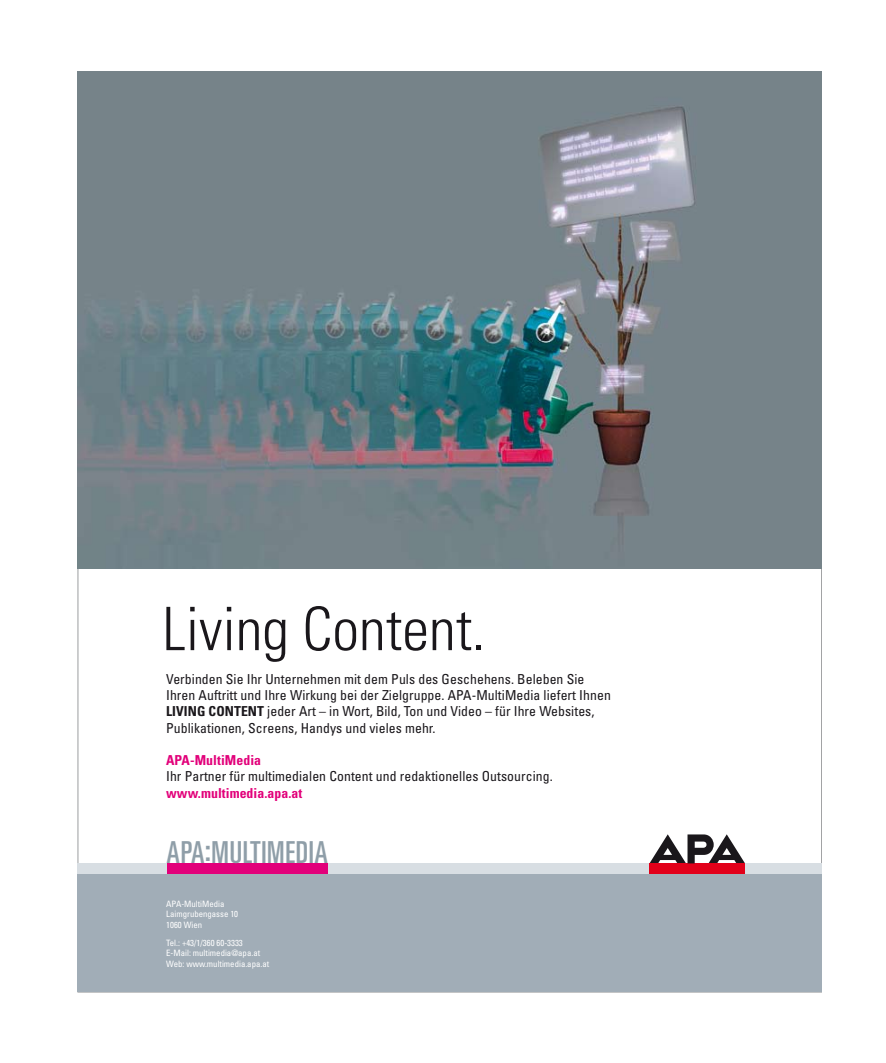
<style>
.page{position:relative;width:886px;height:1063px;background:#fff}
.page>*{position:absolute;margin:0;border:0;box-sizing:border-box;transform-origin:0 0}
.t1{font:300 condensed 60px "Univers";color:#1a171b}
.t2{font:ultra-condensed 30.25px "Univers";letter-spacing:.025em;color:#8f9ea8}
.t3{font:condensed 13.75px/16.2px "Univers";letter-spacing:.005em;color:#1a171b}
.t4{font:700 condensed 13.75px "Univers";letter-spacing:.005em;color:#e2007a}
.t5{font:condensed 8.75px/10.5px "Univers";color:#fff}
.s1{font-weight:700}
</style>
<div class="page">
<div style="left:78px;top:863px;width:744px;height:129px;background:#a1adb7"></div>
<div style="left:78px;top:863px;width:744px;height:11px;background:#d8dee3"></div>
<div style="left:649px;top:863px;width:96px;height:11px;background:#e2001a"></div>
<svg style="left:649px;top:834px;width:96px;height:29px"></svg>
<div style="left:167px;top:863px;width:161px;height:11px;background:#e2007a"></div>
<img style="left:78px;top:71px;width:744px;height:498px">
<h1 class="t1" style="left:162px;top:593px;width:325px">Living Content.</h1>
<p class="t3" style="left:166px;top:671px;width:446px">Verbinden Sie Ihr Unternehmen mit dem Puls des Geschehens. Beleben Sie Ihren Auftritt und Ihre Wirkung bei der Zielgruppe. APA-MultiMedia liefert Ihnen <span class="s1">LIVING CONTENT</span> jeder Art – in Wort, Bild, Ton und Video – für Ihre Websites, Publikationen, Screens, Handys und vieles mehr.</p>
<p class="t4" style="left:166px;top:752px;width:96px">APA-MultiMedia</p>
<p class="t3" style="left:166px;top:768px;width:388px">Ihr Partner für multimedialen Content und redaktionelles Outsourcing.</p>
<p class="t4" style="left:166px;top:784px;width:138px">www.multimedia.apa.at</p>
<h2 class="t2" style="left:166px;top:835px;width:163px">APA:MULTIMEDIA</h2>
<p class="t5" style="left:166px;top:898px;width:73px">APA-MultiMedia<br>Laimgrubengasse 10<br>1060 Wien</p>
<p class="t5" style="left:166px;top:937px;width:104px">Tel.: +43/1/360 60-3333<br>E-Mail: multimedia@apa.at<br>Web: www.multimedia.apa.at</p>
</div>
